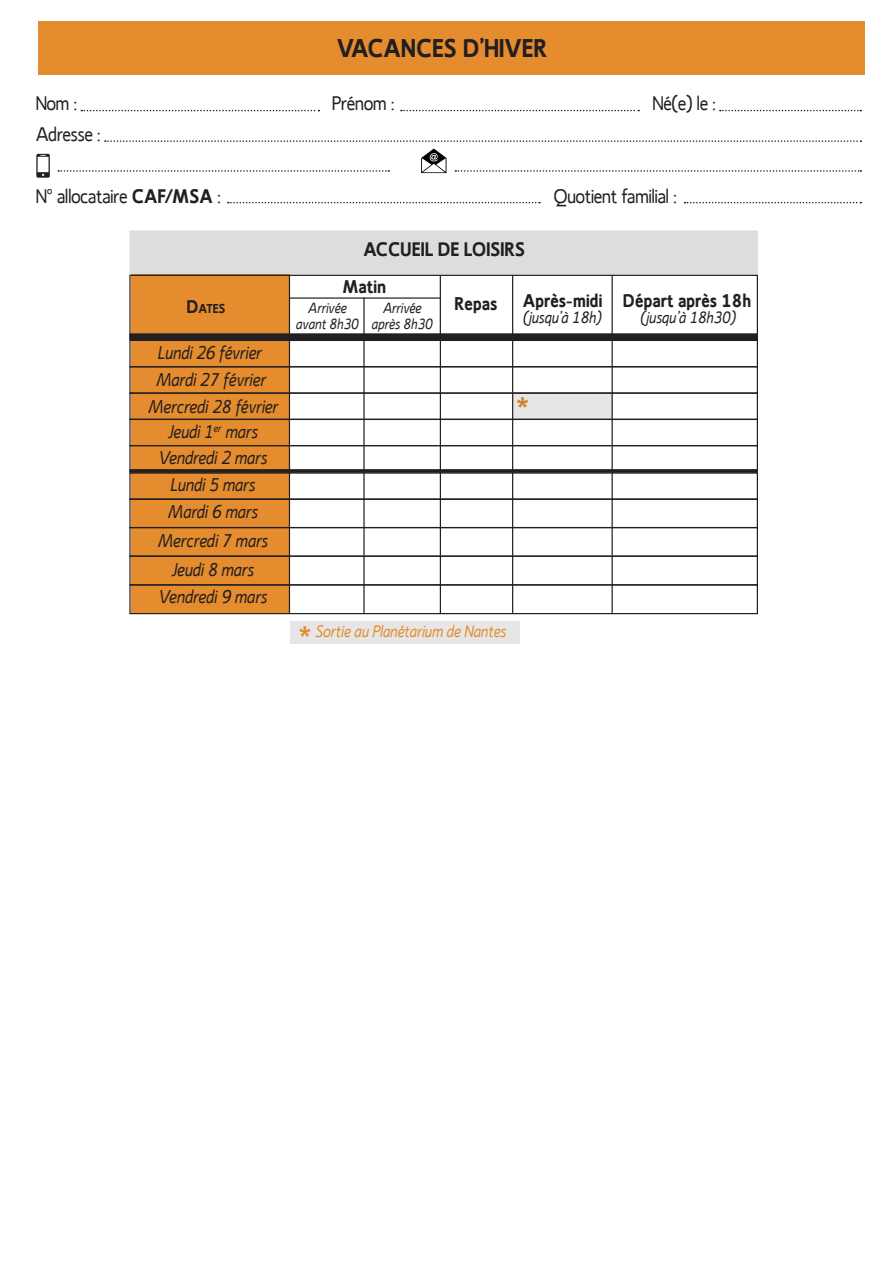
<style>
.page{position:relative;width:893px;height:1263px;background:#fff}
.page>*{position:absolute;margin:0;border:0;box-sizing:border-box;transform-origin:0 0}
.t1{font:35.1px "Ligurino";color:#e48c2e}
.t2{font:700 25.5px "Ligurino";color:#231f20}
.t3{font:19.5px "Ligurino";color:#231f20}
.t4{font:700 19.5px "Ligurino";letter-spacing:-.01em;color:#231f20}
.t5{font:italic 18.3px/26.7px "Ligurino";color:#231f20;text-align:center}
.t6{font:700 18.3px "Ligurino";color:#231f20}
.t7{font:italic 16.5px "Ligurino";color:#e48c2e}
.t8{font:italic 16.2px "Ligurino";color:#231f20}
.t9{font:italic 14.55px/16.2px "Ligurino";color:#231f20;text-align:center}
.t10{font:700 12.9px "Ligurino";color:#231f20}
.s1{font-weight:700}
.s2{font-size:18.3px}
</style>
<div class="page">
<div style="left:290px;top:621px;width:229px;height:23px;background:#e6e6e6"></div>
<div style="left:131px;top:275px;width:159px;height:338px;background:#e48c2e"></div>
<div style="left:38px;top:21px;width:827px;height:53px;background:#e48c2e"></div>
<svg style="left:81px;top:110px;width:238px;height:1px"></svg>
<svg style="left:105px;top:140px;width:756px;height:2px"></svg>
<svg style="left:58px;top:170px;width:331px;height:2px"></svg>
<svg style="left:228px;top:202px;width:312px;height:1px"></svg>
<svg style="left:684px;top:202px;width:177px;height:1px"></svg>
<svg style="left:455px;top:170px;width:406px;height:2px"></svg>
<svg style="left:401px;top:110px;width:238px;height:1px"></svg>
<svg style="left:720px;top:110px;width:141px;height:1px"></svg>
<svg style="left:36px;top:154px;width:14px;height:24px"></svg>
<svg style="left:421px;top:149px;width:25px;height:24px"></svg>
<div style="left:130px;top:231px;width:627px;height:43px;background:#dedddd"></div>
<div style="left:129px;top:275px;width:629px;height:65px;border:1px solid #231f20"></div>
<div style="left:129px;top:419px;width:629px;height:27px;border:1px solid #231f20"></div>
<div style="left:129px;top:392px;width:629px;height:28px;border:1px solid #231f20"></div>
<div style="left:129px;top:366px;width:629px;height:28px;border:1px solid #231f20"></div>
<div style="left:129px;top:340px;width:629px;height:27px;border:1px solid #231f20"></div>
<div style="left:129px;top:498px;width:629px;height:30px;border:1px solid #231f20"></div>
<div style="left:129px;top:527px;width:629px;height:30px;border:1px solid #231f20"></div>
<div style="left:129px;top:556px;width:629px;height:29px;border:1px solid #231f20"></div>
<div style="left:129px;top:584px;width:629px;height:30px;border:1px solid #231f20"></div>
<hr style="left:289px;top:276px;width:1px;height:338px;background:#231f20">
<hr style="left:512px;top:276px;width:1px;height:338px;background:#231f20">
<hr style="left:611px;top:276px;width:2px;height:338px;background:#231f20">
<hr style="left:440px;top:276px;width:1px;height:59px;background:#231f20">
<hr style="left:363px;top:297px;width:2px;height:317px;background:#231f20">
<hr style="left:440px;top:339px;width:1px;height:275px;background:#231f20">
<hr style="left:290px;top:297px;width:150px;height:2px;background:#231f20">
<div style="left:130px;top:334px;width:627px;height:5px;background:#231f20"></div>
<div style="left:129px;top:333px;width:629px;height:7px;border:2px solid #231f20"></div>
<div style="left:129px;top:469px;width:629px;height:4px;border:2px solid #231f20"></div>
<div style="left:513px;top:393px;width:100px;height:27px;background:#e6e6e6"></div>
<p class="t3" style="left:36px;top:92px;width:42px">Nom :</p>
<p class="t3" style="left:36px;top:123px;width:66px">Adresse :</p>
<h2 class="t2" style="left:337px;top:33px;width:212px">VACANCES D’HIVER</h2>
<p class="t3" style="left:332px;top:92px;width:64px">Prénom :</p>
<p class="t3" style="left:653px;top:92px;width:65px">Né(e) le :</p>
<p class="t3" style="left:36px;top:185px;width:186px">N° allocataire <span class="s1">CAF/MSA</span> :</p>
<p class="t3" style="left:554px;top:186px;width:124px">Quotient familial :</p>
<p class="t10" style="left:186px;top:301px;width:40px"><span class="s2">D</span>ATES</p>
<p class="t5" style="left:148px;top:339px;width:131px">Lundi 26 février<br>Mardi 27 février<br>Mercredi 28 février</p>
<p class="t5" style="left:158px;top:419px;width:110px;line-height:25.8px">Jeudi 1<sup>er</sup> mars<br>Vendredi 2 mars</p>
<p class="t5" style="left:168px;top:471px;width:92px;text-align:left">Lundi 5 mars<br>Mardi 6 mars</p>
<p class="t5" style="left:158px;top:526px;width:112px;line-height:28.2px">Mercredi 7 mars<br>Jeudi 8 mars<br>Vendredi 9 mars</p>
<p class="t4" style="left:363px;top:238px;width:132px">Accueil de loisirs</p>
<p class="t6" style="left:342px;top:276px;width:46px">Matin</p>
<p class="t6" style="left:454px;top:292px;width:45px">Repas</p>
<p class="t6" style="left:523px;top:289px;width:81px">Après-midi</p>
<p class="t8" style="left:523px;top:308px;width:80px">(jusqu’à 18h)</p>
<p class="t9" style="left:296px;top:299px;width:64px">Arrivée avant 8h30</p>
<p class="t9" style="left:371px;top:299px;width:62px">Arrivée après 8h30</p>
<h1 class="t1" style="left:516px;top:390px;width:14px">*</h1>
<p class="t7" style="left:315px;top:622px;width:193px">Sortie au Planétarium de Nantes</p>
<h1 class="t1" style="left:299px;top:618px;width:14px">*</h1>
<p class="t6" style="left:623px;top:289px;width:130px">Départ après 18h</p>
<p class="t8" style="left:640px;top:308px;width:97px">(jusqu’à 18h30)</p>
</div>
